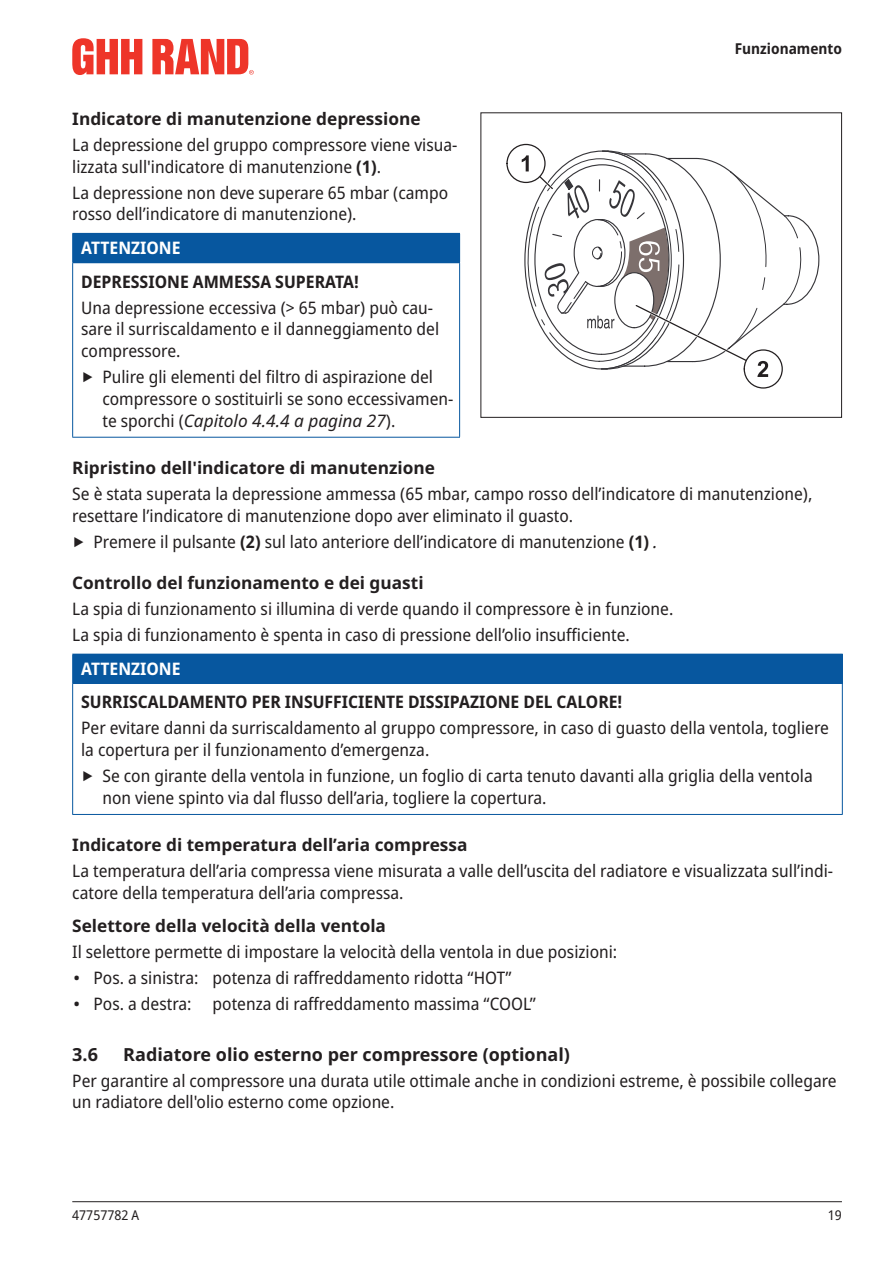
<style>
.page{position:relative;width:893px;height:1263px;background:#fff}
.page>*{position:absolute;margin:0;border:0;box-sizing:border-box;transform-origin:0 0}
.t1{font:700 18px "Noto Sans";color:#231f20}
.t2{font:semi-condensed 17.25px/21.8px "Noto Sans";color:#231f20}
.t3{font:700 17.25px "Noto Sans";color:#231f20}
.t4{font:700 semi-condensed 17.25px "Noto Sans";color:#231f20}
.t5{font:700 semi-condensed 17.25px "Noto Sans";color:#fff}
.t6{font:700 semi-condensed 15px "Noto Sans";color:#231f20}
.t7{font:semi-condensed 13.5px "Noto Sans";color:#231f20}
.s1{font-weight:700}
.s2{font-stretch:normal;font-size:34.5px}
.s3{font-style:italic;font-stretch:normal}
</style>
<div class="page">
<hr style="left:72px;top:1201px;width:770px;height:1px;background:#231f20">
<svg style="left:72px;top:38px;width:70px;height:37px"></svg>
<svg style="left:152px;top:39px;width:102px;height:36px"></svg>
<div style="left:73px;top:233px;width:387px;height:30px;background:#07579f"></div>
<hr style="left:72px;top:262px;width:388px;height:1px;background:#07579f">
<hr style="left:72px;top:233px;width:388px;height:1px;background:#07579f">
<svg style="left:72px;top:234px;width:1px;height:28px"></svg>
<hr style="left:72px;top:263px;width:1px;height:174px;background:#07579f">
<hr style="left:459px;top:263px;width:1px;height:174px;background:#07579f">
<hr style="left:72px;top:437px;width:388px;height:1px;background:#07579f">
<div style="left:73px;top:654px;width:769px;height:29px;background:#07579f"></div>
<hr style="left:72px;top:683px;width:771px;height:1px;background:#07579f">
<svg style="left:72px;top:654px;width:1px;height:29px"></svg>
<svg style="left:842px;top:654px;width:1px;height:29px"></svg>
<hr style="left:72px;top:684px;width:1px;height:130px;background:#07579f">
<hr style="left:842px;top:684px;width:1px;height:130px;background:#07579f">
<hr style="left:72px;top:814px;width:771px;height:1px;background:#07579f">
<svg style="left:506px;top:144px;width:40px;height:39px"></svg>
<svg style="left:744px;top:349px;width:39px;height:40px"></svg>
<svg style="left:522px;top:143px;width:281px;height:234px"></svg>
<div style="left:480px;top:112px;width:362px;height:306px;border:1px solid #231f20"></div>
<p class="t6" style="left:735px;top:38px;width:109px">Funzionamento</p>
<p class="t3" style="left:72px;top:106px;width:350px">Indicatore di manutenzione depressione</p>
<p class="t2" style="left:72px;top:134px;width:387px">La depressione del gruppo compressore viene visua‑ lizzata sull'indicatore di manutenzione <span class="s1">(1)</span>.</p>
<p class="t2" style="left:72px;top:182px;width:377px">La depressione non deve superare 65 mbar (campo rosso dell’indicatore di manutenzione).</p>
<p class="t5" style="left:81px;top:236px;width:101px">ATTENZIONE</p>
<p class="t4" style="left:81px;top:269px;width:279px">DEPRESSIONE AMMESSA SUPERATA!</p>
<p class="t2" style="left:81px;top:297px;width:359px">Una depressione eccessiva (&gt; 65 mbar) può cau‑ sare il surriscaldamento e il danneggiamento del compressore.</p>
<p class="t2" style="left:102px;top:366px;width:352px;text-indent:-21px"><span class="s2">‣</span> Pulire gli elementi del filtro di aspirazione del compressore o sostituirli se sono eccessivamen‑ te sporchi (<span class="s3">Capitolo 4.4.4 a pagina 27</span>).</p>
<p class="t3" style="left:72px;top:456px;width:364px">Ripristino dell'indicatore di manutenzione</p>
<p class="t2" style="left:72px;top:483px;width:742px">Se è stata superata la depressione ammessa (65 mbar, campo rosso dell’indicatore di manutenzione), resettare l’indicatore di manutenzione dopo aver eliminato il guasto.</p>
<p class="t2" style="left:72px;top:531px;width:587px"><span class="s2">‣</span> Premere il pulsante <span class="s1">(2)</span> sul lato anteriore dell’indicatore di manutenzione <span class="s1">(1)</span> <span class="s3">.</span></p>
<p class="t3" style="left:72px;top:570px;width:353px">Controllo del funzionamento e dei guasti</p>
<p class="t2" style="left:72px;top:596px;width:603px;line-height:26px">La spia di funzionamento si illumina di verde quando il compressore è in funzione.<br>La spia di funzionamento è spenta in caso di pressione dell’olio insufficiente.</p>
<p class="t5" style="left:81px;top:656px;width:101px">ATTENZIONE</p>
<p class="t4" style="left:81px;top:690px;width:543px">SURRISCALDAMENTO PER INSUFFICIENTE DISSIPAZIONE DEL CALORE!</p>
<p class="t2" style="left:81px;top:718px;width:749px">Per evitare danni da surriscaldamento al gruppo compressore, in caso di guasto della ventola, togliere la copertura per il funzionamento d’emergenza.</p>
<p class="t2" style="left:102px;top:765px;width:712px;text-indent:-21px"><span class="s2">‣</span> Se con girante della ventola in funzione, un foglio di carta tenuto davanti alla griglia della ventola non viene spinto via dal flusso dell’aria, togliere la copertura.</p>
<p class="t3" style="left:72px;top:833px;width:397px">Indicatore di temperatura dell’aria compressa</p>
<p class="t2" style="left:72px;top:861px;width:762px">La temperatura dell’aria compressa viene misurata a valle dell’uscita del radiatore e visualizzata sull’indi‑ catore della temperatura dell’aria compressa.</p>
<p class="t3" style="left:72px;top:913px;width:315px">Selettore della velocità della ventola</p>
<p class="t2" style="left:72px;top:939px;width:546px;line-height:26px">Il selettore permette di impostare la velocità della ventola in due posizioni: <span class="s2">·</span> Pos. a sinistra: potenza di raffreddamento ridotta “HOT”<br><span class="s2">·</span> Pos. a destra: potenza di raffreddamento massima “COOL”</p>
<p class="t1" style="left:72px;top:1041px;width:27px">3.6</p>
<p class="t1" style="left:123px;top:1041px;width:448px">Radiatore olio esterno per compressore (optional)</p>
<p class="t2" style="left:72px;top:1070px;width:766px">Per garantire al compressore una durata utile ottimale anche in condizioni estreme, è possibile collegare un radiatore dell'olio esterno come opzione.</p>
<p class="t7" style="left:72px;top:1206px;width:69px">47757782 A</p>
<p class="t7" style="left:828px;top:1206px;width:16px">19</p>
</div>
